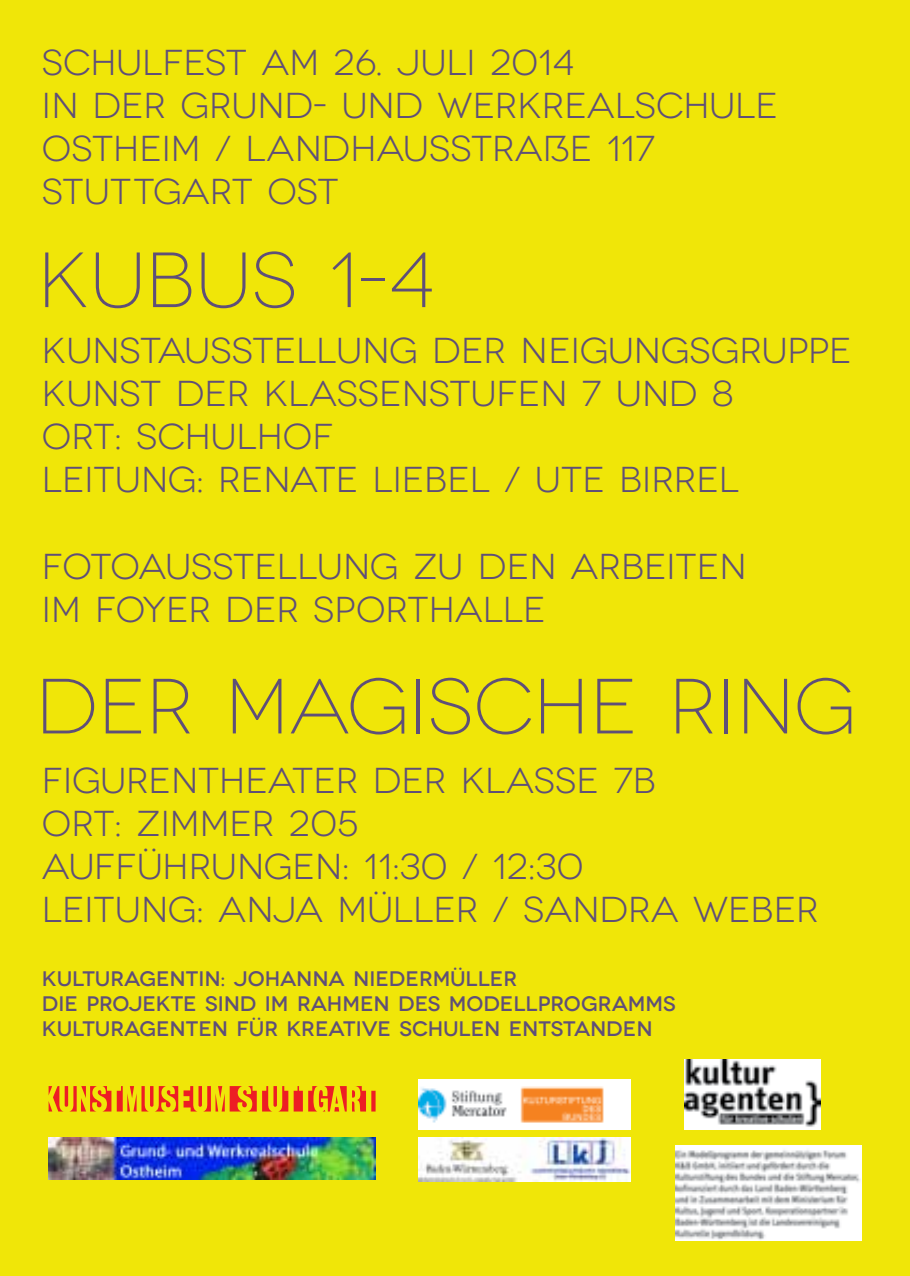
<style>
.page{position:relative;width:910px;height:1276px;background:#f0e608}
.page>*{position:absolute;margin:0;border:0;box-sizing:border-box;transform-origin:0 0}
.t1{font:300 expanded 78px "Novecento";color:#5f4f78}
.t2{font:36px/43.2px "Novecentowide";color:#5f4f78}
.t3{font:500 21px/25.2px "Novecentowide";color:#5f4f78}
</style>
<div class="page">
<img style="left:49px;top:1137px;width:327px;height:42px">
<div style="left:371px;top:1090px;width:5px;height:21px;background:#ed1d24"></div>
<svg style="left:49px;top:1086px;width:62px;height:25px"></svg>
<svg style="left:117px;top:1086px;width:61px;height:25px"></svg>
<svg style="left:184px;top:1086px;width:104px;height:25px"></svg>
<svg style="left:294px;top:1086px;width:72px;height:25px"></svg>
<img style="left:418px;top:1079px;width:213px;height:51px">
<img style="left:684px;top:1059px;width:136px;height:71px">
<img style="left:675px;top:1145px;width:186px;height:95px">
<img style="left:418px;top:1137px;width:213px;height:44px">
<p class="t2" style="left:42px;top:41px;width:737px">SCHULFEST AM 26. JULI 2014<br>IN DER GRUND- UND WERKREALSCHULE<br>OSTHEIM / LANDHAUSSTRAßE 117<br>STUTTGART OST</p>
<h1 class="t1" style="left:37px;top:236px;width:400px">KUBUS 1-4</h1>
<p class="t2" style="left:42px;top:329px;width:811px">KUNSTAUSSTELLUNG DER NEIGUNGSGRUPPE<br>KUNST DER KLASSENSTUFEN 7 UND 8<br>ORT: SCHULHOF<br>LEITUNG: RENATE LIEBEL / UTE BIRREL</p>
<p class="t2" style="left:42px;top:545px;width:706px">FOTOAUSSTELLUNG ZU DEN ARBEITEN<br>IM FOYER DER SPORTHALLE</p>
<h1 class="t1" style="left:35px;top:662px;width:822px">DER MAGISCHE RING</h1>
<p class="t2" style="left:42px;top:758px;width:778px">FIGURENTHEATER DER KLASSE 7B<br>ORT: ZIMMER 205<br>AUFFÜHRUNGEN: 11:30 / 12:30<br>LEITUNG: ANJA MÜLLER / SANDRA WEBER</p>
<p class="t3" style="left:42px;top:966px;width:635px">KULTURAGENTIN: JOHANNA NIEDERMÜLLER<br>DIE PROJEKTE SIND IM RAHMEN DES MODELLPROGRAMMS<br>KULTURAGENTEN FÜR KREATIVE SCHULEN ENTSTANDEN</p>
</div>
